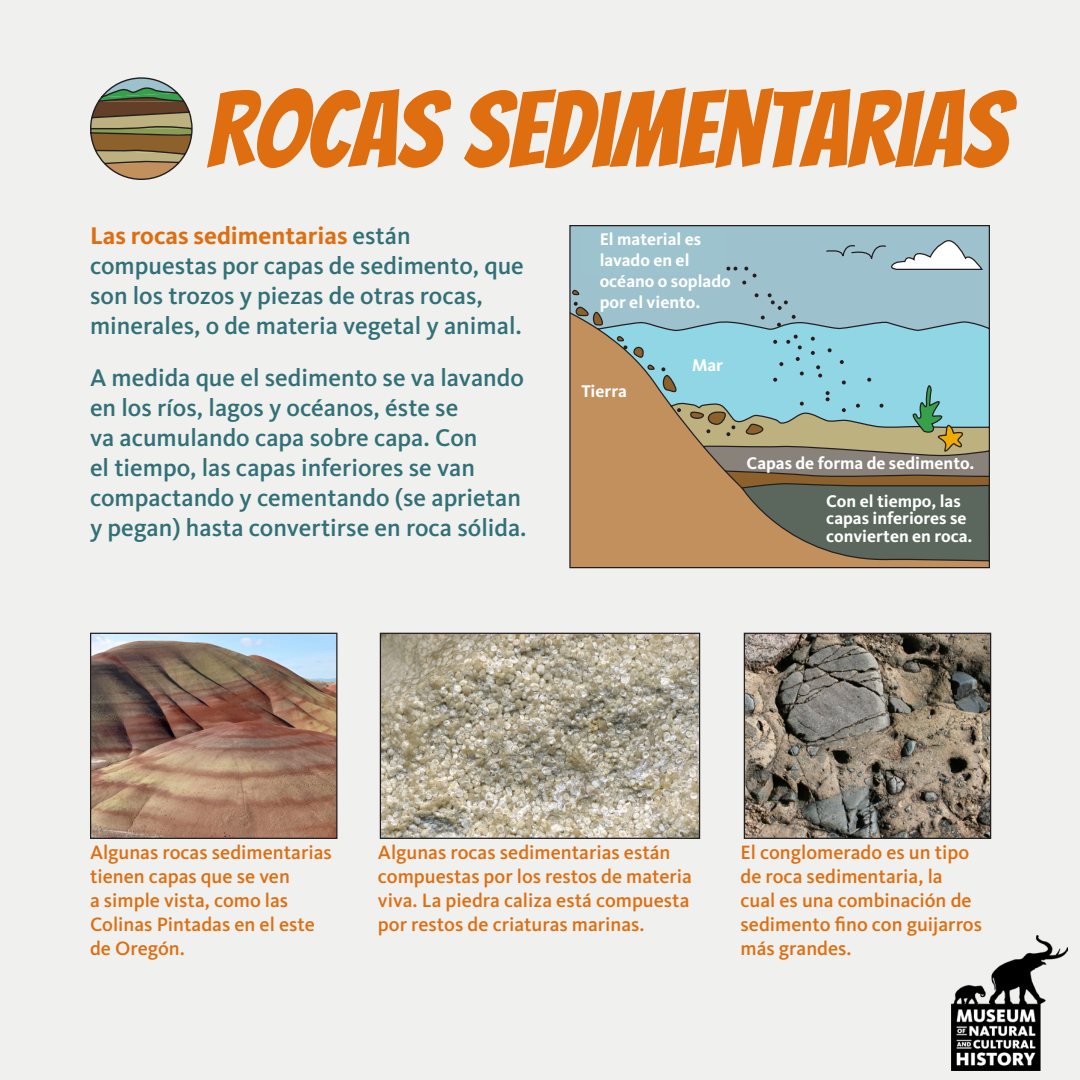
<style>
.page{position:relative;width:1080px;height:1080px;background:#f0f0ee}
.page>*{position:absolute;margin:0;border:0;box-sizing:border-box;transform-origin:0 0}
.t1{font:106.25px "Bangers";color:#df6e10}
.t2{font:500 25px/30px "Kievit Pro";color:#317077}
.t3{font:500 20px/24px "Kievit Pro";color:#df6e10}
.t4{font:700 17.5px/21px "Kievit Pro";color:#fff}
.s1{font-weight:700;color:#df6e10}
</style>
<div class="page">
<img style="left:92px;top:635px;width:243px;height:202px">
<div style="left:90px;top:633px;width:247px;height:206px;border:1px solid #231f20"></div>
<img style="left:382px;top:635px;width:316px;height:202px">
<div style="left:380px;top:633px;width:320px;height:206px;border:1px solid #231f20"></div>
<svg style="left:90px;top:77px;width:103px;height:103px"></svg>
<img style="left:991px;top:935px;width:77px;height:135px">
<svg style="left:570px;top:226px;width:419px;height:337px;background:#9faea4"></svg>
<svg style="left:741px;top:483px;width:250px;height:588px"></svg>
<p class="t1" style="left:207px;top:69px;width:803px">ROCAS SEDIMENTARIAS</p>
<p class="t2" style="left:90px;top:221px;width:435px"><span class="s1">Las rocas sedimentarias</span> están compuestas por capas de sedimento, que son los trozos y piezas de otras rocas, minerales, o de materia vegetal y animal.</p>
<p class="t2" style="left:90px;top:363px;width:438px">A medida que el sedimento se va lavando en los ríos, lagos y océanos, éste se<br>va acumulando capa sobre capa. Con<br>el tiempo, las capas inferiores se van compactando y cementando (se aprietan y pegan) hasta convertirse en roca sólida.</p>
<p class="t4" style="left:600px;top:228px;width:133px">El material es lavado en el océano o soplado por el viento.</p>
<p class="t4" style="left:581px;top:380px;width:47px">Tierra</p>
<p class="t4" style="left:692px;top:354px;width:32px">Mar</p>
<p class="t4" style="left:747px;top:453px;width:230px">Capas de forma de sedimento.</p>
<p class="t4" style="left:826px;top:492px;width:148px;line-height:17.5px">Con el tiempo, las capas inferiores se convierten en roca.</p>
<p class="t3" style="left:90px;top:841px;width:243px">Algunas rocas sedimentarias tienen capas que se ven<br>a simple vista, como las<br>Colinas Pintadas en el este de Oregón.</p>
<p class="t3" style="left:741px;top:841px;width:243px">El conglomerado es un tipo de roca sedimentaria, la cual es una combinación de sedimento fino con guijarros más grandes.</p>
<p class="t3" style="left:378px;top:841px;width:316px">Algunas rocas sedimentarias están compuestas por los restos de materia viva. La piedra caliza está compuesta por restos de criaturas marinas.</p>
</div>
